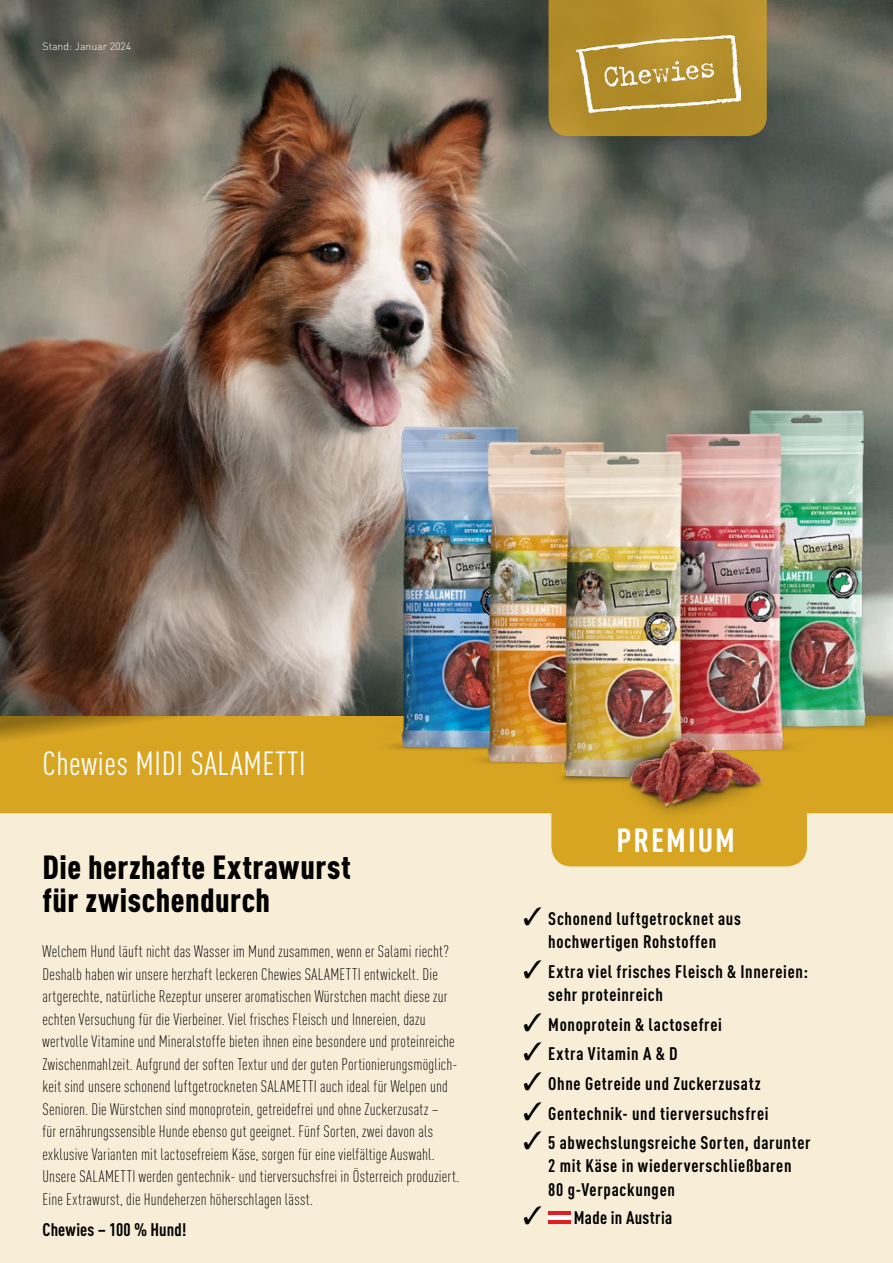
<style>
.page{position:relative;width:893px;height:1263px;background:#fff}
.page>*{position:absolute;margin:0;border:0;box-sizing:border-box;transform-origin:0 0}
.t1{font:900 condensed 33px/33px "DIN Pro";letter-spacing:.015em;color:#000}
.t2{font:condensed 33px "DIN Pro";letter-spacing:.02em;color:#fff}
.t3{font:700 condensed 33px "DIN Pro";letter-spacing:.06em;color:#fff}
.t4{font:700 condensed 18px/23.2px "DIN Pro";letter-spacing:.04em;color:#000}
.t5{font:700 condensed 18px "DIN Pro";letter-spacing:.01em;color:#000}
.t6{font:700 condensed 18px "DIN Pro";letter-spacing:.02em;color:#000}
.t7{font:300 condensed 16.5px/22.5px "DIN Pro";letter-spacing:.01em;color:#000}
.t8{font:300 10.5px "DIN Pro";color:#fff}
</style>
<div class="page">
<div style="left:0;top:810px;width:893px;height:453px;background:#f8edd7"></div>
<svg style="left:0;top:763px;width:801px;height:103px"></svg>
<svg style="left:0;top:715px;width:344px;height:48px;background:#d09f22"></svg>
<img style="left:0;top:0;width:893px;height:715px">
<img style="left:344px;top:391px;width:549px;height:470px">
<svg style="left:549px;top:0;width:218px;height:136px;background:#b18d2a"></svg>
<img style="left:576px;top:35px;width:165px;height:79px">
<hr style="left:548px;top:1211px;width:22px;height:4px;background:#e51c21">
<div style="left:548px;top:1219px;width:22px;height:5px;background:#e51c21"></div>
<hr style="left:548px;top:1215px;width:22px;height:4px;background:#fff">
<p class="t8" style="left:43px;top:38px;width:90px">Stand: Januar 2024</p>
<h1 class="t2" style="left:43px;top:740px;width:265px">Chewies MIDI SALAMETTI</h1>
<h1 class="t1" style="left:43px;top:848px;width:310px">Die herzhafte Extrawurst für zwischendurch</h1>
<p class="t7" style="left:43px;top:939px;width:418px">Welchem Hund läuft nicht das Wasser im Mund zusammen, wenn er Salami riecht?<br>Deshalb haben wir unsere herzhaft leckeren Chewies SALAMETTI entwickelt. Die artgerechte, natürliche Rezeptur unserer aromatischen Würstchen macht diese zur echten Versuchung für die Vierbeiner. Viel frisches Fleisch und Innereien, dazu wertvolle Vitamine und Mineralstoffe bieten ihnen eine besondere und proteinreiche Zwischenmahlzeit. Aufgrund der soften Textur und der guten Portionierungsmöglich&shy;keit sind unsere schonend luftgetrockneten SALAMETTI auch ideal für Welpen und Senioren. Die Würstchen sind monoprotein, getreidefrei und ohne Zuckerzusatz –<br>für ernährungssensible Hunde ebenso gut geeignet. Fünf Sorten, zwei davon als exklusive Varianten mit lactosefreiem Käse, sorgen für eine vielfältige Auswahl.<br>Unsere SALAMETTI werden gentechnik- und tierversuchsfrei in Österreich produziert.<br>Eine Extrawurst, die Hundeherzen höherschlagen lässt.</p>
<p class="t5" style="left:43px;top:1216px;width:145px">Chewies – 100 % Hund!</p>
<h1 class="t3" style="left:616px;top:815px;width:120px">PREMIUM</h1>
<p class="t4" style="left:523px;top:905px;width:219px;text-align:center">✓ Schonend luftgetrocknet aus hochwertigen Rohstoffen</p>
<p class="t4" style="left:548px;top:958px;width:261px;text-indent:-25px">✓ Extra viel frisches Fleisch &amp; Innereien: sehr proteinreich</p>
<p class="t4" style="left:523px;top:1011px;width:200px">✓ Monoprotein &amp; lactosefrei</p>
<p class="t4" style="left:523px;top:1041px;width:156px">✓ Extra Vitamin A &amp; D</p>
<p class="t4" style="left:523px;top:1070px;width:239px">✓ Ohne Getreide und Zuckerzusatz</p>
<p class="t4" style="left:523px;top:1100px;width:247px">✓ Gentechnik- und tierversuchsfrei</p>
<p class="t4" style="left:548px;top:1129px;width:264px;text-indent:-25px">✓ 5 abwechslungsreiche Sorten, darunter<br>2 mit Käse in wiederverschließbaren<br>80 g-Verpackungen</p>
<p class="t6" style="left:523px;top:1204px;width:151px">✓ Made in Austria</p>
</div>
